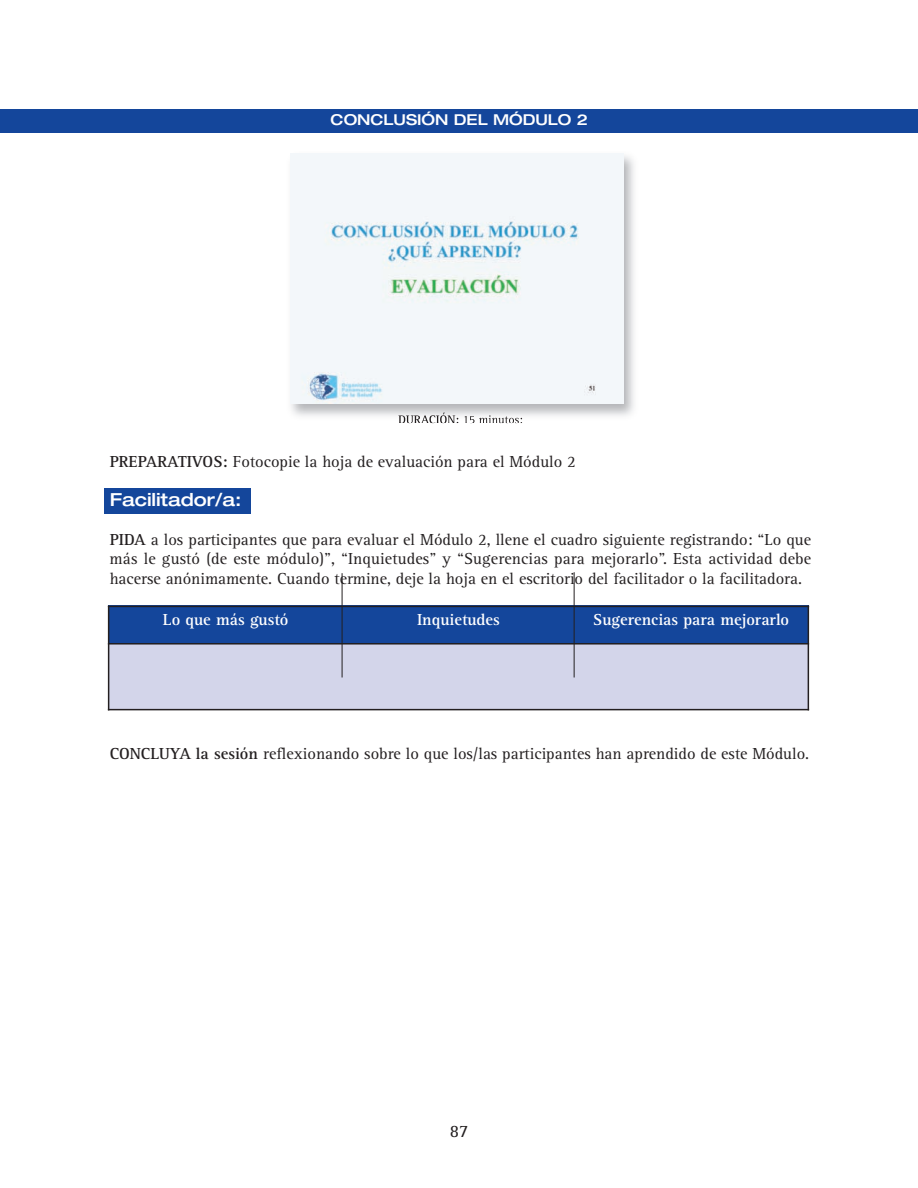
<style>
.page{position:relative;width:918px;height:1188px;background:#fff}
.page>*{position:absolute;margin:0;border:0;box-sizing:border-box;transform-origin:0 0}
.t1{font:500 expanded 18px "Helvetica Neue";color:#fff}
.t2{font:18px "Rotis Serif";color:#231f20}
.t3{font:16.5px/19.5px "Rotis Serif";color:#231f20;text-align:justify}
.t4{font:700 16.5px "Rotis Serif";color:#fff}
.t5{font:500 expanded 15px "Helvetica Neue";color:#fff}
.s1{font-weight:700}
</style>
<div class="page">
<div style="left:104px;top:488px;width:147px;height:25px;background:#14469b"></div>
<img style="left:290px;top:153px;width:344px;height:270px">
<img style="left:398px;top:412px;width:60px;height:11px">
<img style="left:464px;top:415px;width:58px;height:8px">
<img style="left:291px;top:154px;width:332px;height:249px">
<div style="left:108px;top:606px;width:234px;height:38px;background:#14469b"></div>
<div style="left:342px;top:606px;width:233px;height:38px;background:#14469b"></div>
<div style="left:575px;top:606px;width:234px;height:38px;background:#14469b"></div>
<div style="left:109px;top:645px;width:233px;height:64px;background:#d3d5ea"></div>
<div style="left:342px;top:645px;width:233px;height:64px;background:#d3d5ea"></div>
<div style="left:575px;top:645px;width:233px;height:64px;background:#d3d5ea"></div>
<hr style="left:108px;top:606px;width:1px;height:104px;background:#231f20">
<hr style="left:808px;top:606px;width:1px;height:104px;background:#231f20">
<hr style="left:108px;top:606px;width:701px;height:1px;background:#231f20">
<hr style="left:108px;top:643px;width:701px;height:2px;background:#231f20">
<hr style="left:108px;top:709px;width:701px;height:1px;background:#231f20">
<hr style="left:342px;top:573px;width:1px;height:104px;background:#231f20">
<hr style="left:574px;top:572px;width:1px;height:105px;background:#231f20">
<div style="left:1px;top:109px;width:917px;height:24px;background:#14469b"></div>
<p class="t5" style="left:331px;top:114px;width:259px">CONCLUSIÓN DEL MÓDULO 2</p>
<p class="t3" style="left:110px;top:453px;width:468px"><span class="s1">PREPARATIVOS:</span> Fotocopie la hoja de evaluación para el Módulo 2</p>
<p class="t1" style="left:110px;top:493px;width:133px">Facilitador/a:</p>
<p class="t3" style="left:110px;top:531px;width:703px"><span class="s1">PIDA</span> a los participantes que para evaluar el Módulo 2, llene el cuadro siguiente registrando: “Lo que más le gustó (de este módulo)”, “Inquietudes” y “Sugerencias para mejorarlo”. Esta actividad debe hacerse anónimamente. Cuando termine, deje la hoja en el escritorio del facilitador o la facilitadora.</p>
<p class="t4" style="left:163px;top:614px;width:127px">Lo que más gustó</p>
<p class="t4" style="left:417px;top:614px;width:84px">Inquietudes</p>
<p class="t4" style="left:593px;top:614px;width:197px">Sugerencias para mejorarlo</p>
<p class="t3" style="left:110px;top:746px;width:701px"><span class="s1">CONCLUYA la sesión</span> reflexionando sobre lo que los/las participantes han aprendido de este Módulo.</p>
<p class="t2" style="left:450px;top:1125px;width:20px">87</p>
</div>
